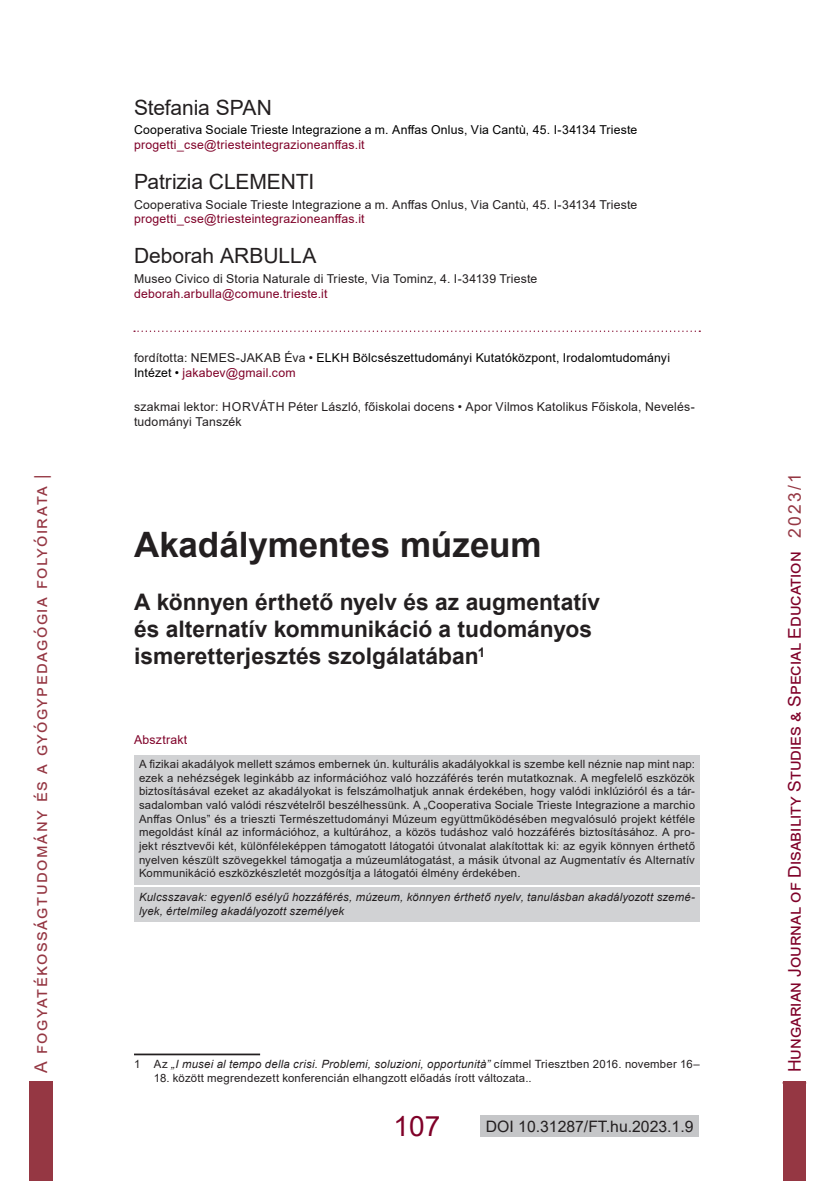
<style>
.page{position:relative;width:834px;height:1181px;background:#fff}
.page>*{position:absolute;margin:0;border:0;box-sizing:border-box;transform-origin:0 0}
.Tanulmánycím{font:700 35px "Arial";color:#231f20}
.t1{font:28px "Arial";color:#7f0128}
.Tanulmány_alcím{font:700 22.75px/27.3px "Arial";color:#231f20}
.Szerző{font:21px "Arial";letter-spacing:-.005em;color:#231f20}
.t2{font:17.5px "Arial";color:#7f0128}
.t3{font:17.5px "Arial";letter-spacing:.085em;color:#953743}
.t4{font:15.75px "Arial";color:#231f20}
.Normál_tompa{font:12.25px "Arial";letter-spacing:.015em;color:#231f20}
.Normál_tompa-2{font:12.25px/14.7px "Arial";letter-spacing:.015em;color:#000}
.Szerző-2{font:12.25px/14.7px "Arial";letter-spacing:.015em;color:#000}
.Szerző-3{font:12.25px/14.7px "Arial";letter-spacing:.015em;color:#231f20}
.Normál_tompa-3{font:12.25px "Arial";letter-spacing:.015em;color:#7f0128}
.Absztrakt_cím{font:12.25px "Arial";letter-spacing:.02em;color:#7f0128}
.Absztrakt{font:11.38px/13.7px "Arial";letter-spacing:.02em;color:#231f20;text-align:justify}
.Absztrakt-2{font:italic 11.38px/13.7px "Arial";letter-spacing:.015em;color:#231f20}
.Lábjegyzetszöveg{font:italic 11.38px "Arial";letter-spacing:.02em;color:#231f20}
.Lábjegyzetszöveg-2{font:11.38px "Arial";letter-spacing:.015em;color:#231f20}
.s1{color:#7f0128}
.s2{color:#231f20}
.s3{font-style:normal}
.s4{font-size:24.5px;color:#953743}
.s5{color:#953743}
</style>
<div class="page">
<div style="left:783px;top:1081px;width:22px;height:100px;background:#953743"></div>
<div style="left:29px;top:1081px;width:24px;height:100px;background:#953743"></div>
<div style="left:134px;top:755px;width:565px;height:129px;background:#d1d2d4"></div>
<div style="left:134px;top:887px;width:565px;height:35px;background:#d1d2d4"></div>
<hr style="left:134px;top:1053px;width:126px;height:2px;background:#231f20">
<svg style="left:134px;top:330px;width:566px;height:2px"></svg>
<div style="left:480px;top:1115px;width:218px;height:21px;background:#c5c6c8"></div>
<h3 class="t3" style="left:29px;top:1085px;width:613px;rotate:-90deg">| A fogyatékosságtudomány és a gyógypedagógia folyóirata |</h3>
<p class="Szerző" style="left:134px;top:93px;width:139px">Stefania SPAN</p>
<p class="Normál_tompa-2" style="left:134px;top:122px;width:504px">Cooperativa Sociale Trieste Integrazione a m. Anffas Onlus, Via Cantù, 45. I-34134 Trieste <span class="s1">progetti_cse@triesteintegrazioneanffas.it</span></p>
<p class="Szerző" style="left:134px;top:167px;width:182px">Patrizia CLEMENTI</p>
<p class="Normál_tompa" style="left:134px;top:196px;width:504px">Cooperativa Sociale Trieste Integrazione a m. Anffas Onlus, Via Cantù, 45. I-34134 Trieste</p>
<p class="Normál_tompa-3" style="left:134px;top:211px;width:232px">progetti_cse@triesteintegrazioneanffas.it</p>
<p class="Szerző" style="left:134px;top:242px;width:184px">Deborah ARBULLA</p>
<p class="Normál_tompa" style="left:134px;top:270px;width:405px">Museo Civico di Storia Naturale di Trieste, Via Tominz, 4. I-34139 Trieste</p>
<p class="Normál_tompa-3" style="left:134px;top:285px;width:195px">deborah.arbulla@comune.trieste.it</p>
<p class="Szerző-2" style="left:134px;top:350px;width:537px"><span class="s2">fordította: NEMES-JAKAB Éva •</span> ELKH Bölcsészettudományi Kutatóközpont, Irodalomtudományi<br>Intézet • <span class="s1">jakabev@gmail.com</span></p>
<p class="Szerző-3" style="left:134px;top:400px;width:562px">szakmai lektor: HORVÁTH Péter László, főiskolai docens • Apor Vilmos Katolikus Főiskola, Nevelés&shy;tudományi Tanszék</p>
<p class="Tanulmánycím" style="left:134px;top:520px;width:409px">Akadálymentes múzeum</p>
<p class="Tanulmány_alcím" style="left:134px;top:588px;width:467px">A könnyen érthető nyelv és az augmentatív és alternatív kommunikáció a tudományos ismeretterjesztés szolgálatában<sup>1</sup></p>
<p class="Absztrakt_cím" style="left:134px;top:731px;width:55px">Absztrakt</p>
<p class="Absztrakt" style="left:139px;top:757px;width:557px">A fizikai akadályok mellett számos embernek ún. kulturális akadályokkal is szembe kell néznie nap mint nap: ezek a nehézségek leginkább az információhoz való hozzáférés terén mutatkoznak. A megfelelő eszközök biztosításával ezeket az akadályokat is felszámolhatjuk annak érdekében, hogy valódi inklúzióról és a tár&shy;sadalomban való valódi részvételről beszélhessünk. A „Cooperativa Sociale Trieste Integrazione a marchio Anffas Onlus” és a trieszti Természettudományi Múzeum együttműködésében megvalósuló projekt kétféle megoldást kínál az információhoz, a kultúrához, a közös tudáshoz való hozzáférés biztosításához. A pro&shy;jekt résztvevői két, különféleképpen támogatott látogatói útvonalat alakítottak ki: az egyik könnyen érthető nyelven készült szövegekkel támogatja a múzeumlátogatást, a másik útvonal az Augmentatív és Alternatív Kommunikáció eszközkészletét mozgósítja a látogatói élmény érdekében.</p>
<p class="Absztrakt-2" style="left:139px;top:890px;width:557px">Kulcsszavak: egyenlő esélyű hozzáférés, múzeum, könnyen érthető nyelv, tanulásban akadályozott szemé&shy;lyek, értelmileg akadályozott személyek</p>
<p class="Lábjegyzetszöveg" style="left:134px;top:1056px;width:567px"><span class="s3">1 Az</span> „I musei al tempo della crisi. Problemi, soluzioni, opportunità” <span class="s3">címmel Triesztben 2016. november 16–</span></p>
<p class="Lábjegyzetszöveg-2" style="left:154px;top:1070px;width:379px">18. között megrendezett konferencián elhangzott előadás írott változata..</p>
<p class="t4" style="left:485px;top:1115px;width:209px">DOI 10.31287/FT.hu.2023.1.9</p>
<h2 class="t1" style="left:393px;top:1107px;width:48px">107</h2>
<h3 class="t2" style="left:782px;top:1086px;width:614px;rotate:-90deg"><span class="s4">|</span> Hungarian Journal of Disability Studies &amp; Special Education <span class="s5">2023/1</span></h3>
</div>
